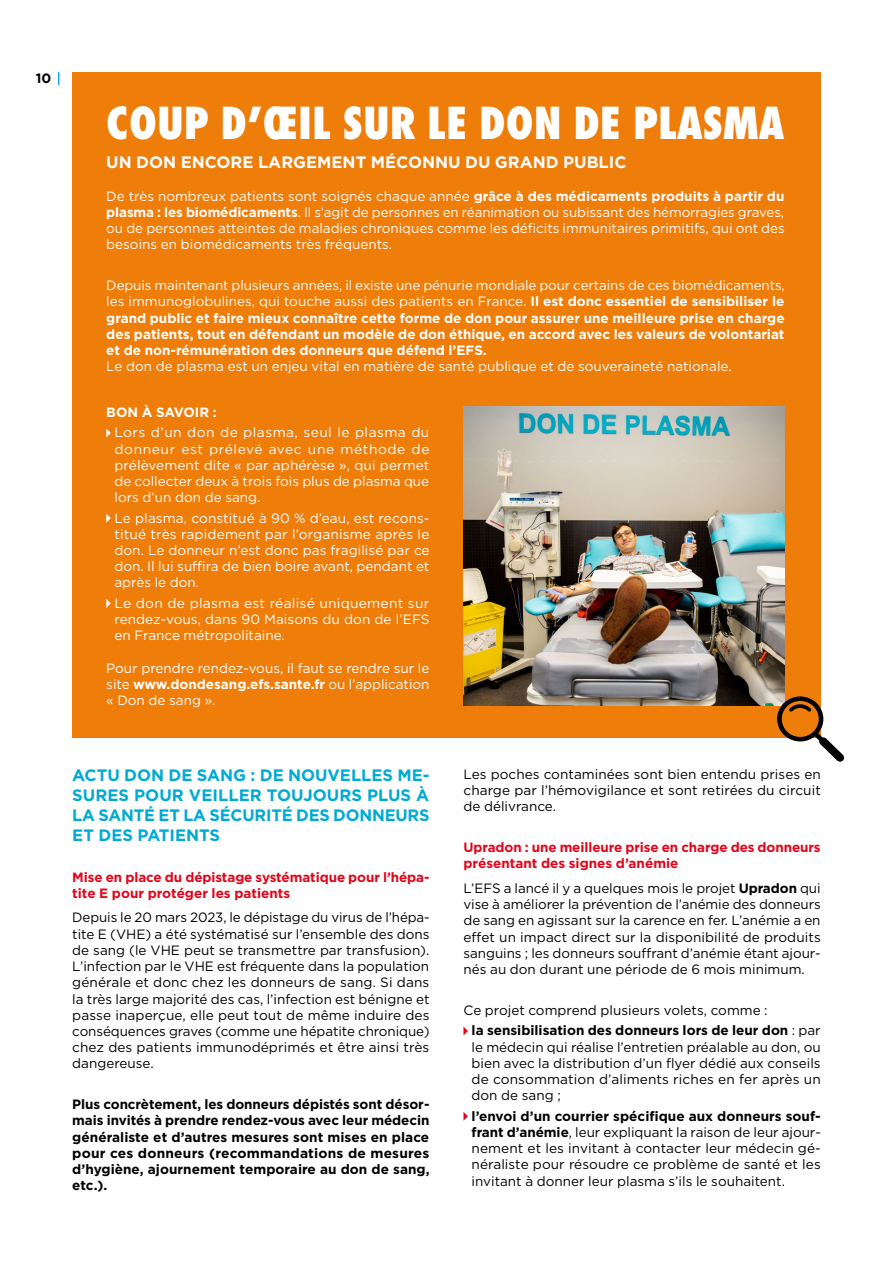
<style>
.page{position:relative;width:893px;height:1263px;background:#fff}
.page>*{position:absolute;margin:0;border:0;box-sizing:border-box;transform-origin:0 0}
.t1{font:800 condensed 42.9px "Futura Std";color:#fff}
.t2{font:700 16.5px/19.8px "Gotham";letter-spacing:-.01em;color:#00aad3;text-align:justify}
.t3{font:700 16.5px "Gotham";color:#fff}
.t4{font:13.5px/16.2px "Gotham";color:#000;text-align:justify}
.t5{font:13.5px/16.2px "Gotham";color:#fff;text-align:justify}
.t6{font:700 13.5px/16.2px "Gotham";color:#fff;text-align:justify}
.t7{font:700 13.5px/16.2px "Gotham";letter-spacing:.005em;color:#000;text-align:justify}
.t8{font:700 13.5px/16.2px "Gotham";letter-spacing:-.005em;color:#e3051b}
.s1{font-weight:700}
.s2{font-weight:400}
</style>
<div class="page">
<div style="left:72px;top:72px;width:749px;height:666px;background:#ef7d0a"></div>
<img style="left:463px;top:406px;width:321px;height:299px">
<svg style="left:58px;top:72px;width:1px;height:13px"></svg>
<svg style="left:106px;top:428px;width:5px;height:9px"></svg>
<svg style="left:106px;top:514px;width:5px;height:9px"></svg>
<svg style="left:106px;top:599px;width:5px;height:9px"></svg>
<svg style="left:463px;top:1026px;width:5px;height:9px"></svg>
<svg style="left:463px;top:1112px;width:5px;height:9px"></svg>
<svg style="left:777px;top:696px;width:67px;height:66px"></svg>
<p class="t7" style="left:36px;top:70px;width:17px">10</p>
<h1 class="t1" style="left:106px;top:96px;width:680px">COUP D’ŒIL SUR LE DON DE PLASMA</h1>
<p class="t3" style="left:106px;top:151px;width:522px">UN DON ENCORE LARGEMENT MÉCONNU DU GRAND PUBLIC</p>
<p class="t5" style="left:106px;top:188px;width:680px">De très nombreux patients sont soignés chaque année <span class="s1">grâce à des médicaments produits à partir du plasma : les biomédicaments</span>. Il s’agit de personnes en réanimation ou subissant des hémorragies graves, ou de personnes atteintes de maladies chroniques comme les déficits immunitaires primitifs, qui ont des besoins en biomédicaments très fréquents.</p>
<p class="t6" style="left:106px;top:277px;width:680px"><span class="s2">Depuis maintenant plusieurs années, il existe une pénurie mondiale pour certains de ces biomédicaments, les immunoglobulines, qui touche aussi des patients en France.</span> Il est donc essentiel de sensibiliser le grand public et faire mieux connaître cette forme de don pour assurer une meilleure prise en charge des patients, tout en défendant un modèle de don éthique, en accord avec les valeurs de volontariat et de non-rémunération des donneurs que défend l’EFS.</p>
<p class="t5" style="left:106px;top:358px;width:627px">Le don de plasma est un enjeu vital en matière de santé publique et de souveraineté nationale.</p>
<p class="t6" style="left:106px;top:404px;width:112px">BON À SAVOIR :</p>
<p class="t5" style="left:114px;top:424px;width:317px">Lors d’un don de plasma, seul le plasma du donneur est prélevé avec une méthode de prélèvement dite « par aphérèse », qui permet de collecter deux à trois fois plus de plasma que lors d’un don de sang.</p>
<p class="t5" style="left:114px;top:509px;width:317px">Le plasma, constitué à 90 % d’eau, est recons&shy;titué très rapidement par l’organisme après le don. Le donneur n’est donc pas fragilisé par ce don. Il lui suffira de bien boire avant, pendant et après le don.</p>
<p class="t5" style="left:114px;top:595px;width:317px">Le don de plasma est réalisé uniquement sur rendez-vous, dans 90 Maisons du don de l’EFS en France métropolitaine.</p>
<p class="t5" style="left:106px;top:659px;width:325px">Pour prendre rendez-vous, il faut se rendre sur le site <span class="s1">www.dondesang.efs.sante.fr</span> ou l’application « Don de sang ».</p>
<p class="t2" style="left:72px;top:765px;width:359px">ACTU DON DE SANG : DE NOUVELLES ME-SURES POUR VEILLER TOUJOURS PLUS À LA SANTÉ ET LA SÉCURITÉ DES DONNEURS ET DES PATIENTS</p>
<p class="t8" style="left:72px;top:869px;width:359px">Mise en place du dépistage systématique pour l’hépa&shy;tite E pour protéger les patients</p>
<p class="t4" style="left:72px;top:909px;width:359px">Depuis le 20 mars 2023, le dépistage du virus de l’hépa&shy;tite E (VHE) a été systématisé sur l’ensemble des dons de sang (le VHE peut se transmettre par transfusion).<br>L’infection par le VHE est fréquente dans la population générale et donc chez les donneurs de sang. Si dans la très large majorité des cas, l’infection est bénigne et passe inaperçue, elle peut tout de même induire des conséquences graves (comme une hépatite chronique) chez des patients immunodéprimés et être ainsi très dangereuse.</p>
<p class="t7" style="left:72px;top:1096px;width:359px">Plus concrètement, les donneurs dépistés sont désor&shy;mais invités à prendre rendez-vous avec leur médecin généraliste et d’autres mesures sont mises en place pour ces donneurs (recommandations de mesures d’hygiène, ajournement temporaire au don de sang, etc.).</p>
<p class="t4" style="left:463px;top:766px;width:359px">Les poches contaminées sont bien entendu prises en charge par l’hémovigilance et sont retirées du circuit de délivrance.</p>
<p class="t8" style="left:463px;top:839px;width:359px">Upradon : une meilleure prise en charge des donneurs présentant des signes d’anémie</p>
<p class="t4" style="left:463px;top:880px;width:359px">L’EFS a lancé il y a quelques mois le projet <span class="s1">Upradon</span> qui vise à améliorer la prévention de l’anémie des donneurs de sang en agissant sur la carence en fer. L’anémie a en effet un impact direct sur la disponibilité de produits sanguins ; les donneurs souffrant d’anémie étant ajour&shy;nés au don durant une période de 6 mois minimum.</p>
<p class="t4" style="left:472px;top:1000px;width:351px;line-height:20.4px;text-indent:-8px">Ce projet comprend plusieurs volets, comme :<br><span class="s1">la sensibilisation des donneurs lors de leur don</span> : par</p>
<p class="t4" style="left:472px;top:1038px;width:351px">le médecin qui réalise l’entretien préalable au don, ou bien avec la distribution d’un flyer dédié aux conseils de consommation d’aliments riches en fer après un don de sang ;</p>
<p class="t4" style="left:472px;top:1107px;width:351px"><span class="s1">l’envoi d’un courrier spécifique aux donneurs souf&shy;frant d’anémie</span>, leur expliquant la raison de leur ajour&shy;nement et les invitant à contacter leur médecin gé&shy;néraliste pour résoudre ce problème de santé et les invitant à donner leur plasma s’ils le souhaitent.</p>
</div>
